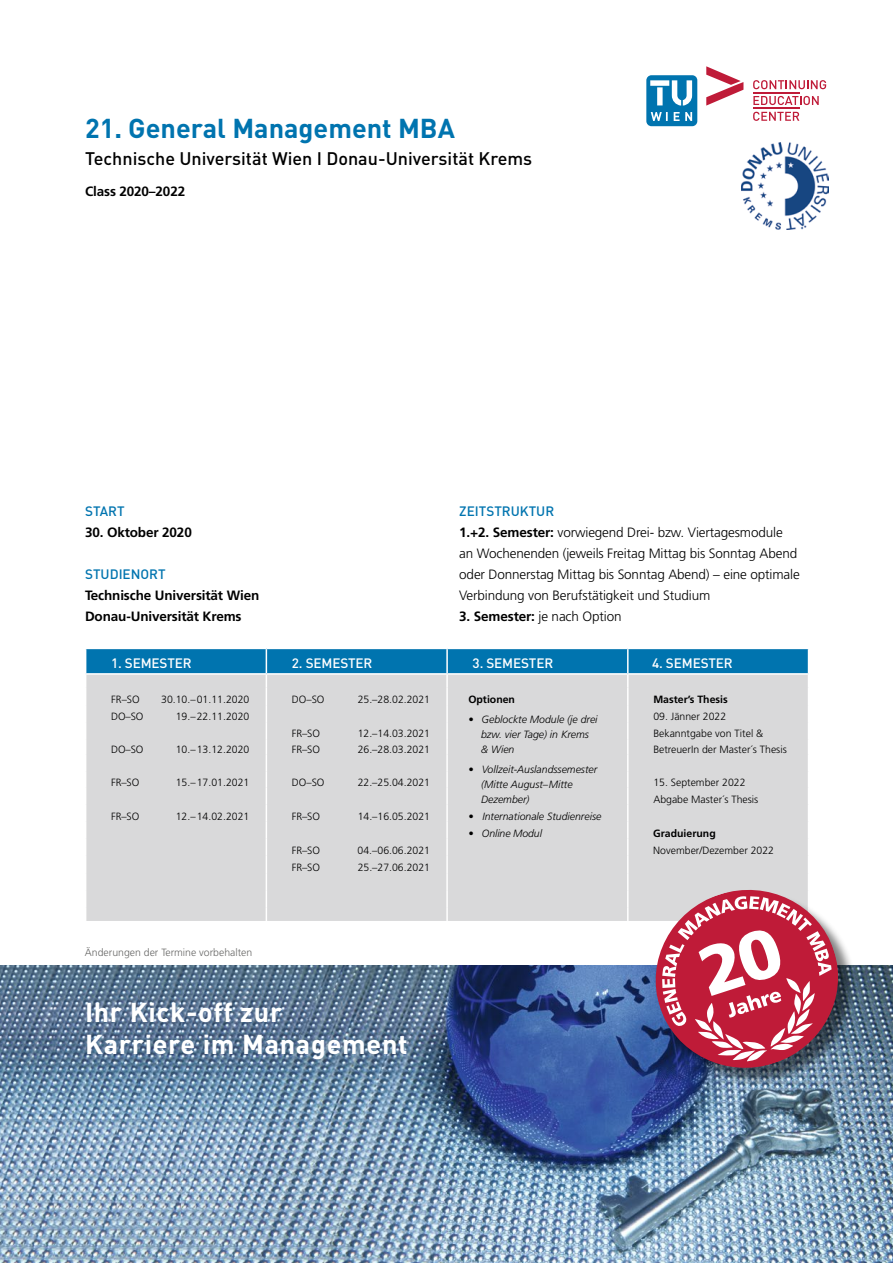
<style>
.page{position:relative;width:893px;height:1263px;background:#fff}
.page>*{position:absolute;margin:0;border:0;box-sizing:border-box;transform-origin:0 0}
.t1{font:700 27px/32.4px "DIN";letter-spacing:.025em;color:#fff}
.t2{font:700 27px "DIN";color:#0074af}
.t3{font:500 18px "DIN";color:#000}
.t4{font:300 13.5px/21px "Frutiger LT Std";letter-spacing:-.01em;color:#000}
.t5{font:700 13.5px/21px "Frutiger LT Std";letter-spacing:-.01em;color:#000}
.t6{font:500 13.5px "DIN";letter-spacing:-.01em;color:#fff}
.t7{font:500 13.5px "DIN";color:#0074af}
.t8{font:300 10.5px/17px "Frutiger LT Std";color:#000}
.t9{font:italic 300 10.5px/15px "Frutiger LT Std";color:#000}
.t10{font:700 10.5px "Frutiger LT Std";color:#000}
.t11{font:300 10.5px "Frutiger LT Std";color:#686867}
.s1{font-weight:700}
</style>
<div class="page">
<img style="left:0;top:965px;width:893px;height:298px">
<img style="left:742px;top:142px;width:86px;height:88px">
<div style="left:658px;top:892px;width:199px;height:194px;background:#000;opacity:.5"></div>
<svg style="left:85px;top:648px;width:761px;height:438px;background:#b2b5c3"></svg>
<svg style="left:753px;top:80px;width:73px;height:9px"></svg>
<svg style="left:753px;top:96px;width:66px;height:9px"></svg>
<svg style="left:753px;top:112px;width:46px;height:9px"></svg>
<svg style="left:706px;top:66px;width:37px;height:40px"></svg>
<hr style="left:753px;top:108px;width:46px;height:1px;background:#bf1b38">
<hr style="left:753px;top:92px;width:46px;height:1px;background:#bf1b38">
<svg style="left:646px;top:75px;width:51px;height:51px"></svg>
<h1 class="t2" style="left:85px;top:110px;width:371px">21. General Management MBA</h1>
<h2 class="t3" style="left:85px;top:147px;width:449px">Technische Universität Wien I Donau-Universität Krems</h2>
<p class="t5" style="left:85px;top:181px;width:102px">Class 2020–2022</p>
<p class="t7" style="left:85px;top:503px;width:41px">START</p>
<p class="t5" style="left:85px;top:522px;width:108px">30. Oktober 2020</p>
<p class="t7" style="left:85px;top:566px;width:82px">STUDIENORT</p>
<p class="t5" style="left:85px;top:585px;width:176px">Technische Universität Wien<br>Donau-Universität Krems</p>
<p class="t7" style="left:459px;top:503px;width:96px">ZEITSTRUKTUR</p>
<p class="t4" style="left:459px;top:522px;width:342px"><span class="s1">1.+2. Semester:</span> vorwiegend Drei- bzw. Viertagesmodule an Wochenenden (jeweils Freitag Mittag bis Sonntag Abend oder Donnerstag Mittag bis Sonntag Abend) – eine optimale Verbindung von Berufstätigkeit und Studium</p>
<p class="t4" style="left:459px;top:606px;width:164px"><span class="s1">3. Semester:</span> je nach Option</p>
<p class="t6" style="left:111px;top:654px;width:82px">1. SEMESTER</p>
<p class="t6" style="left:292px;top:654px;width:82px">2. SEMESTER</p>
<p class="t6" style="left:473px;top:654px;width:82px">3. SEMESTER</p>
<p class="t6" style="left:652px;top:654px;width:82px">4. SEMESTER</p>
<p class="t8" style="left:111px;top:691px;width:30px">FR–SO</p>
<p class="t8" style="left:161px;top:691px;width:90px">30.10.–01.11.2020</p>
<p class="t8" style="left:292px;top:691px;width:34px">DO–SO</p>
<p class="t8" style="left:358px;top:691px;width:74px">25.–28.02.2021</p>
<p class="t10" style="left:468px;top:693px;width:48px">Optionen</p>
<p class="t10" style="left:653px;top:693px;width:76px">Master’s Thesis</p>
<p class="t8" style="left:111px;top:708px;width:34px">DO–SO</p>
<p class="t8" style="left:176px;top:708px;width:75px">19.–22.11.2020</p>
<p class="t9" style="left:481px;top:712px;width:118px;text-indent:-13px">• Geblockte Module (je drei bzw. vier Tage) in Krems &amp; Wien</p>
<p class="t8" style="left:653px;top:708px;width:74px">09. Jänner 2022</p>
<p class="t8" style="left:292px;top:725px;width:30px">FR–SO</p>
<p class="t8" style="left:358px;top:725px;width:74px">12.–14.03.2021</p>
<p class="t8" style="left:653px;top:725px;width:111px">Bekanntgabe von Titel &amp;</p>
<p class="t8" style="left:111px;top:741px;width:34px">DO–SO</p>
<p class="t8" style="left:176px;top:741px;width:75px">10.–13.12.2020</p>
<p class="t8" style="left:292px;top:741px;width:30px">FR–SO</p>
<p class="t8" style="left:358px;top:741px;width:74px">26.–28.03.2021</p>
<p class="t8" style="left:653px;top:741px;width:135px">BetreuerIn der Master´s Thesis</p>
<p class="t9" style="left:481px;top:762px;width:118px;text-indent:-13px">• Vollzeit-Auslandssemester (Mitte August–Mitte<br>Dezember)</p>
<p class="t8" style="left:111px;top:774px;width:30px">FR–SO</p>
<p class="t8" style="left:176px;top:774px;width:75px">15.–17.01.2021</p>
<p class="t8" style="left:292px;top:774px;width:34px">DO–SO</p>
<p class="t8" style="left:358px;top:774px;width:74px">22.–25.04.2021</p>
<p class="t8" style="left:653px;top:774px;width:107px">15. September 2022<br>Abgabe Master´s Thesis</p>
<p class="t8" style="left:111px;top:808px;width:30px">FR–SO</p>
<p class="t8" style="left:176px;top:808px;width:75px">12.–14.02.2021</p>
<p class="t8" style="left:292px;top:808px;width:30px">FR–SO</p>
<p class="t8" style="left:358px;top:808px;width:74px">14.–16.05.2021</p>
<p class="t9" style="left:468px;top:809px;width:135px">• Internationale Studienreise</p>
<p class="t9" style="left:468px;top:826px;width:75px">• Online Modul</p>
<p class="t10" style="left:653px;top:827px;width:64px">Graduierung</p>
<p class="t8" style="left:292px;top:842px;width:30px">FR–SO</p>
<p class="t8" style="left:358px;top:842px;width:74px">04.–06.06.2021</p>
<p class="t8" style="left:653px;top:842px;width:122px">November/Dezember 2022</p>
<p class="t8" style="left:292px;top:859px;width:30px">FR–SO</p>
<p class="t8" style="left:358px;top:859px;width:74px">25.–27.06.2021</p>
<p class="t11" style="left:85px;top:946px;width:169px">Änderungen der Termine vorbehalten</p>
<h1 class="t1" style="left:85px;top:994px;width:324px">Ihr Kick-off zur<br>Karriere im Management</h1>
</div>
